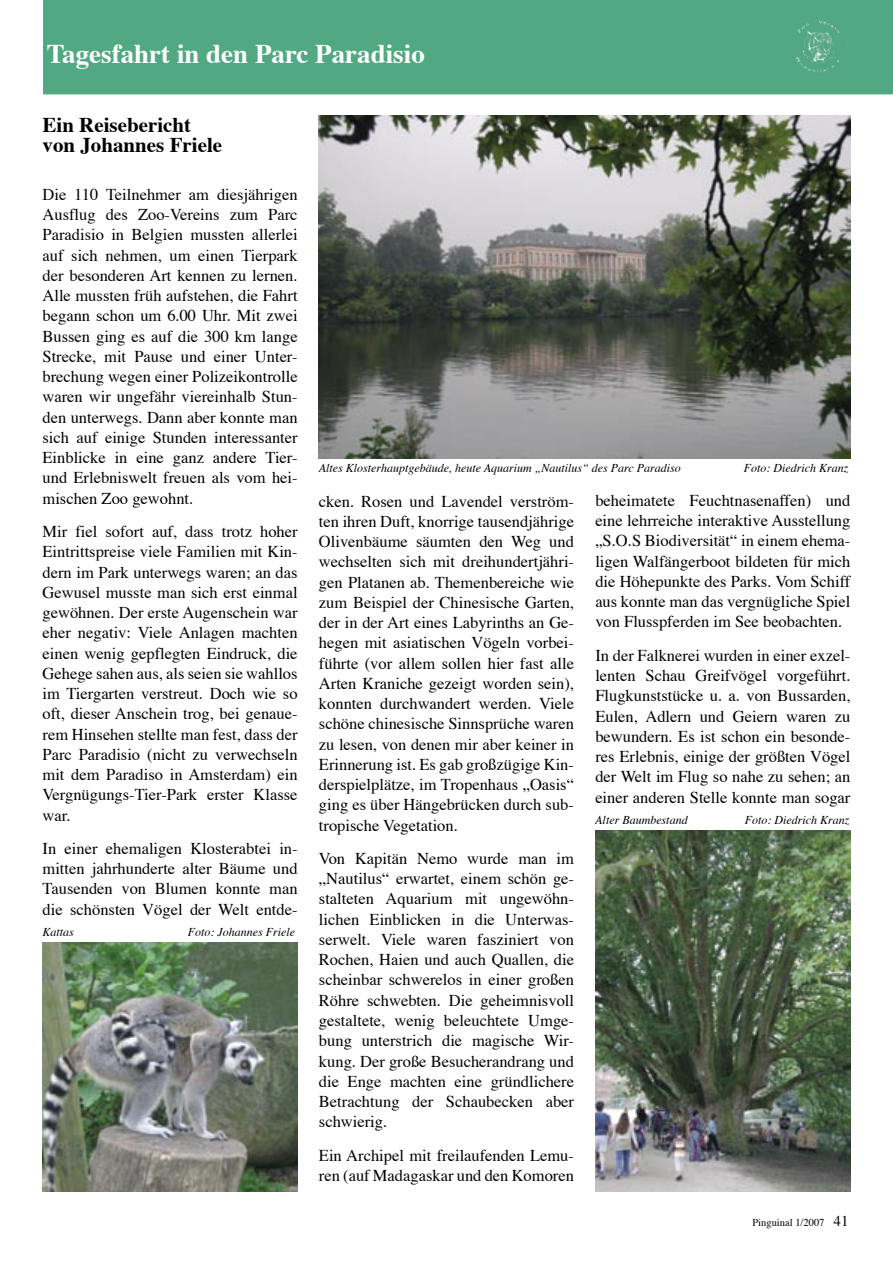
<style>
.page{position:relative;width:893px;height:1263px;background:#fff}
.page>*{position:absolute;margin:0;border:0;box-sizing:border-box;transform-origin:0 0}
.t1{font:700 27px "Times";color:#fff}
.t2{font:700 21px "Times";color:#000}
.Standard__Web{font:16.5px/20.2px "Times";color:#000;text-align:justify}
.t3{font:italic 12px "Times";color:#000}
.t4{font:10.5px "Times";color:#000}
.s1{font-size:15px}
</style>
<div class="page">
<div style="left:43px;top:0;width:850px;height:95px;background:#51a982"></div>
<img style="left:43px;top:942px;width:255px;height:250px">
<img style="left:319px;top:116px;width:531px;height:342px">
<img style="left:595px;top:831px;width:255px;height:361px">
<img style="left:788px;top:15px;width:61px;height:61px">
<p class="t1" style="left:47px;top:36px;width:380px">Tagesfahrt in den Parc Paradisio</p>
<p class="t2" style="left:43px;top:110px;width:150px">Ein Reisebericht</p>
<p class="t2" style="left:43px;top:131px;width:181px">von Johannes Friele</p>
<p class="Standard__Web" style="left:43px;top:185px;width:257px">Die 110 Teilnehmer am diesjährigen Ausflug des Zoo-Vereins zum Parc Paradisio in Belgien mussten allerlei auf sich nehmen, um einen Tierpark der besonderen Art kennen zu lernen.<br>Alle mussten früh aufstehen, die Fahrt begann schon um 6.00 Uhr. Mit zwei Bussen ging es auf die 300 km lange Strecke, mit Pause und einer Unter&shy;brechung wegen einer Polizeikontrolle waren wir ungefähr viereinhalb Stun&shy;den unterwegs. Dann aber konnte man sich auf einige Stunden interessanter Einblicke in eine ganz andere Tier&shy;und Erlebniswelt freuen als vom hei&shy;mischen Zoo gewohnt.</p>
<p class="Standard__Web" style="left:43px;top:522px;width:257px">Mir fiel sofort auf, dass trotz hoher Eintrittspreise viele Familien mit Kin&shy;dern im Park unterwegs waren; an das Gewusel musste man sich erst einmal gewöhnen. Der erste Augenschein war eher negativ: Viele Anlagen machten einen wenig gepflegten Eindruck, die Gehege sahen aus, als seien sie wahllos im Tiergarten verstreut. Doch wie so oft, dieser Anschein trog, bei genaue&shy;rem Hinsehen stellte man fest, dass der Parc Paradisio (nicht zu verwechseln mit dem Paradiso in Amsterdam) ein Vergnügungs-Tier-Park erster Klasse war.</p>
<p class="Standard__Web" style="left:43px;top:839px;width:257px">In einer ehemaligen Klosterabtei in&shy;mitten jahrhunderte alter Bäume und Tausenden von Blumen konnte man die schönsten Vögel der Welt entde-</p>
<p class="t3" style="left:43px;top:924px;width:33px">Kattas</p>
<p class="t3" style="left:188px;top:924px;width:109px">Foto: Johannes Friele</p>
<p class="t3" style="left:319px;top:460px;width:363px">Altes Klosterhauptgebäude, heute Aquarium „Nautilus“ des Parc Paradiso</p>
<p class="t3" style="left:744px;top:460px;width:106px">Foto: Diedrich Kranz</p>
<p class="Standard__Web" style="left:319px;top:492px;width:257px">cken. Rosen und Lavendel verström&shy;ten ihren Duft, knorrige tausendjährige Olivenbäume säumten den Weg und wechselten sich mit dreihundertjähri&shy;gen Platanen ab. Themenbereiche wie zum Beispiel der Chinesische Garten, der in der Art eines Labyrinths an Ge&shy;hegen mit asiatischen Vögeln vorbei&shy;führte (vor allem sollen hier fast alle Arten Kraniche gezeigt worden sein), konnten durchwandert werden. Viele schöne chinesische Sinnsprüche waren zu lesen, von denen mir aber keiner in Erinnerung ist. Es gab großzügige Kin&shy;derspielplätze, im Tropenhaus „Oasis“ ging es über Hängebrücken durch sub&shy;tropische Vegetation.</p>
<p class="Standard__Web" style="left:319px;top:849px;width:257px">Von Kapitän Nemo wurde man im „Nautilus“ erwartet, einem schön ge&shy;stalteten Aquarium mit ungewöhn&shy;lichen Einblicken in die Unterwas&shy;serwelt. Viele waren fasziniert von Rochen, Haien und auch Quallen, die scheinbar schwerelos in einer großen Röhre schwebten. Die geheimnisvoll gestaltete, wenig beleuchtete Umge&shy;bung unterstrich die magische Wir&shy;kung. Der große Besucherandrang und die Enge machten eine gründlichere Betrachtung der Schaubecken aber schwierig.</p>
<p class="Standard__Web" style="left:319px;top:1146px;width:257px">Ein Archipel mit freilaufenden Lemu&shy;ren (auf Madagaskar und den Komoren</p>
<p class="Standard__Web" style="left:595px;top:491px;width:257px">beheimatete Feuchtnasenaffen) und eine lehrreiche interaktive Ausstellung „S.O.S Biodiversität“ in einem ehema&shy;ligen Walfängerboot bildeten für mich die Höhepunkte des Parks. Vom Schiff aus konnte man das vergnügliche Spiel von Flusspferden im See beobachten.</p>
<p class="Standard__Web" style="left:595px;top:646px;width:257px">In der Falknerei wurden in einer exzel&shy;lenten Schau Greifvögel vorgeführt.<br>Flugkunststücke u. a. von Bussarden, Eulen, Adlern und Geiern waren zu bewundern. Es ist schon ein besonde&shy;res Erlebnis, einige der größten Vögel der Welt im Flug so nahe zu sehen; an einer anderen Stelle konnte man sogar</p>
<p class="t3" style="left:595px;top:813px;width:94px">Alter Baumbestand</p>
<p class="t3" style="left:745px;top:813px;width:106px">Foto: Diedrich Kranz</p>
<p class="t4" style="left:752px;top:1216px;width:98px">Pinguinal 1/2007 <span class="s1">41</span></p>
</div>
